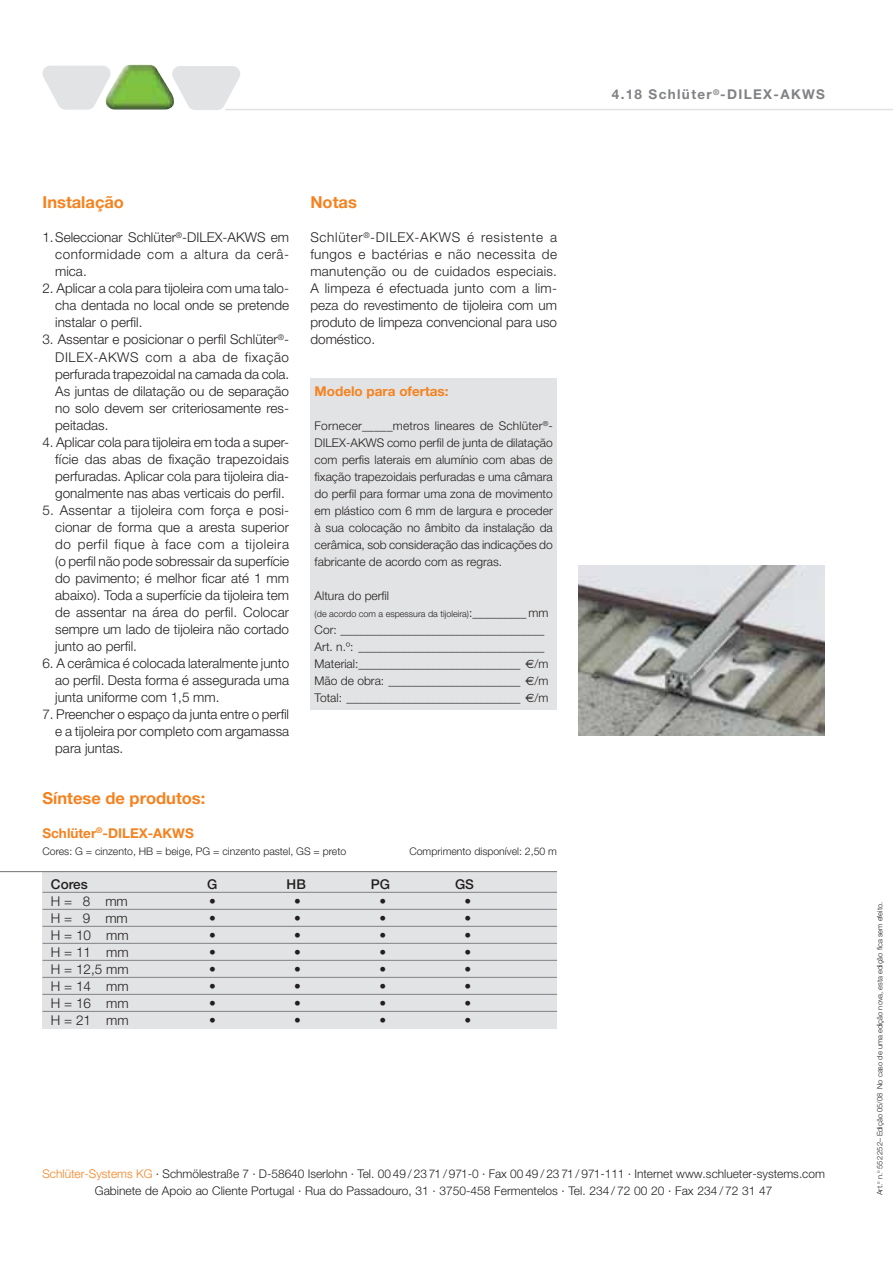
<style>
.page{position:relative;width:893px;height:1263px;background:#fff}
.page>*{position:absolute;margin:0;border:0;box-sizing:border-box;transform-origin:0 0}
.t1{font:700 16.5px "Helvetica Neue LT Pro";color:#f5821f}
.t2{font:300 13.5px/17px "Helvetica Neue LT Pro";color:#231f20;text-align:justify}
.t3{font:700 13.5px "Helvetica Neue LT Pro";color:#f5821f}
.t4{font:700 13.5px "Helvetica Neue LT Pro";letter-spacing:.1em;color:#808285}
.t5{font:500 13.5px "Helvetica Neue LT Pro";color:#231f20}
.t6{font:300 12px/17px "Helvetica Neue LT Pro";color:#231f20;text-align:justify}
.t7{font:300 10.5px "Helvetica Neue LT Pro";color:#231f20}
.t8{font:300 9px "Helvetica Neue LT Pro";color:#231f20}
.t9{font:300 7.5px "Helvetica Neue LT Pro";color:#231f20}
.s1{font-size:12px}
.s2{font-family:"Euro Sans";font-weight:400}
.s3{color:#f5821f}
</style>
<div class="page">
<hr style="left:225px;top:109px;width:668px;height:1px;background:#e2e3e4">
<svg style="left:42px;top:65px;width:198px;height:45px"></svg>
<div style="left:310px;top:379px;width:247px;height:331px;background:#e2e3e4"></div>
<div style="left:42px;top:872px;width:515px;height:157px;background:#e2e3e4"></div>
<hr style="left:0;top:871px;width:557px;height:1px;background:#808285">
<hr style="left:42px;top:892px;width:515px;height:1px;background:#808285">
<hr style="left:42px;top:909px;width:515px;height:1px;background:#808285">
<hr style="left:42px;top:926px;width:515px;height:1px;background:#808285">
<hr style="left:42px;top:943px;width:515px;height:1px;background:#808285">
<hr style="left:42px;top:960px;width:515px;height:1px;background:#808285">
<hr style="left:42px;top:977px;width:515px;height:1px;background:#808285">
<hr style="left:42px;top:994px;width:515px;height:1px;background:#808285">
<hr style="left:42px;top:1011px;width:515px;height:1px;background:#808285">
<img style="left:578px;top:566px;width:247px;height:170px">
<p class="t1" style="left:42px;top:197px;width:83px">Instalação</p>
<p class="t2" style="left:55px;top:231px;width:235px;text-indent:-13px">1. Seleccionar Schlüter<sup>®</sup>-DILEX-AKWS em conformidade com a altura da cerâ&shy;mica.</p>
<p class="t2" style="left:55px;top:282px;width:235px;text-indent:-13px">2. Aplicar a cola para tijoleira com uma talo&shy;cha dentada no local onde se pretende instalar o perfil.</p>
<p class="t2" style="left:55px;top:333px;width:235px;text-indent:-13px">3. Assentar e posicionar o perfil Schlüter<sup>®</sup>- DILEX-AKWS com a aba de fixação perfurada trapezoidal na camada da cola.<br>As juntas de dilatação ou de separação no solo devem ser criteriosamente res&shy;peitadas.</p>
<p class="t2" style="left:55px;top:435px;width:235px;text-indent:-13px">4. Aplicar cola para tijoleira em toda a super&shy;fície das abas de fixação trapezoidais perfuradas. Aplicar cola para tijoleira dia&shy;gonalmente nas abas verticais do perfil.</p>
<p class="t2" style="left:55px;top:503px;width:235px;text-indent:-13px">5. Assentar a tijoleira com força e posi&shy;cionar de forma que a aresta superior do perfil fique à face com a tijoleira (o perfil não pode sobressair da superfície do pavimento; é melhor ficar até 1 mm abaixo). Toda a superfície da tijoleira tem de assentar na área do perfil. Colocar sempre um lado de tijoleira não cortado junto ao perfil.</p>
<p class="t2" style="left:55px;top:656px;width:235px;text-indent:-13px">6. A cerâmica é colocada lateralmente junto ao perfil. Desta forma é assegurada uma junta uniforme com 1,5 mm.</p>
<p class="t2" style="left:55px;top:707px;width:235px;text-indent:-13px">7. Preencher o espaço da junta entre o perfil e a tijoleira por completo com argamassa para juntas.</p>
<p class="t1" style="left:42px;top:792px;width:164px">Síntese de produtos:</p>
<p class="t3" style="left:42px;top:828px;width:153px">Schlüter<sup>®</sup>-DILEX-AKWS</p>
<p class="t7" style="left:42px;top:847px;width:305px">Cores: G = cinzento, HB = beige, PG = cinzento pastel, GS = preto</p>
<p class="t7" style="left:409px;top:847px;width:149px">Comprimento disponível: 2,50 m</p>
<p class="t5" style="left:51px;top:879px;width:38px">Cores</p>
<p class="t5" style="left:207px;top:879px;width:12px">G</p>
<p class="t5" style="left:287px;top:879px;width:21px">HB</p>
<p class="t5" style="left:371px;top:879px;width:21px">PG</p>
<p class="t5" style="left:455px;top:879px;width:20px">GS</p>
<p class="t2" style="left:51px;top:894px;width:78px">H = 8 mm</p>
<p class="t2" style="left:209px;top:894px;width:8px">•</p>
<p class="t2" style="left:294px;top:894px;width:8px">•</p>
<p class="t2" style="left:379px;top:894px;width:8px">•</p>
<p class="t2" style="left:464px;top:894px;width:8px">•</p>
<p class="t2" style="left:51px;top:911px;width:78px">H = 9 mm</p>
<p class="t2" style="left:209px;top:911px;width:8px">•</p>
<p class="t2" style="left:294px;top:911px;width:8px">•</p>
<p class="t2" style="left:379px;top:911px;width:8px">•</p>
<p class="t2" style="left:464px;top:911px;width:8px">•</p>
<p class="t2" style="left:51px;top:928px;width:79px">H = 10 mm</p>
<p class="t2" style="left:209px;top:928px;width:8px">•</p>
<p class="t2" style="left:294px;top:928px;width:8px">•</p>
<p class="t2" style="left:379px;top:928px;width:8px">•</p>
<p class="t2" style="left:464px;top:928px;width:8px">•</p>
<p class="t2" style="left:51px;top:945px;width:79px">H = 11 mm</p>
<p class="t2" style="left:209px;top:945px;width:8px">•</p>
<p class="t2" style="left:294px;top:945px;width:8px">•</p>
<p class="t2" style="left:379px;top:945px;width:8px">•</p>
<p class="t2" style="left:464px;top:945px;width:8px">•</p>
<p class="t2" style="left:51px;top:962px;width:79px">H = 12,5 mm</p>
<p class="t2" style="left:209px;top:962px;width:8px">•</p>
<p class="t2" style="left:294px;top:962px;width:8px">•</p>
<p class="t2" style="left:379px;top:962px;width:8px">•</p>
<p class="t2" style="left:464px;top:962px;width:8px">•</p>
<p class="t2" style="left:51px;top:979px;width:79px">H = 14 mm</p>
<p class="t2" style="left:209px;top:979px;width:8px">•</p>
<p class="t2" style="left:294px;top:979px;width:8px">•</p>
<p class="t2" style="left:379px;top:979px;width:8px">•</p>
<p class="t2" style="left:464px;top:979px;width:8px">•</p>
<p class="t2" style="left:51px;top:996px;width:79px">H = 16 mm</p>
<p class="t2" style="left:209px;top:996px;width:8px">•</p>
<p class="t2" style="left:294px;top:996px;width:8px">•</p>
<p class="t2" style="left:379px;top:996px;width:8px">•</p>
<p class="t2" style="left:464px;top:996px;width:8px">•</p>
<p class="t2" style="left:51px;top:1013px;width:79px">H = 21 mm</p>
<p class="t2" style="left:209px;top:1013px;width:8px">•</p>
<p class="t2" style="left:294px;top:1013px;width:8px">•</p>
<p class="t2" style="left:379px;top:1013px;width:8px">•</p>
<p class="t2" style="left:464px;top:1013px;width:8px">•</p>
<p class="t1" style="left:310px;top:197px;width:48px">Notas</p>
<p class="t2" style="left:310px;top:231px;width:248px">Schlüter<sup>®</sup>-DILEX-AKWS é resistente a fungos e bactérias e não necessita de manutenção ou de cuidados especiais.<br>A limpeza é efectuada junto com a lim&shy;peza do revestimento de tijoleira com um produto de limpeza convencional para uso doméstico.</p>
<p class="t3" style="left:315px;top:386px;width:135px">Modelo para ofertas:</p>
<p class="t6" style="left:315px;top:418px;width:240px">Fornecer_____metros lineares de Schlüter<sup>®</sup>- DILEX-AKWS como perfil de junta de dilatação com perfis laterais em alumínio com abas de fixação trapezoidais perfuradas e uma câmara do perfil para formar uma zona de movimento em plástico com 6 mm de largura e proceder à sua colocação no âmbito da instalação da cerâmica, sob consideração das indicações do fabricante de acordo com as regras.</p>
<p class="t6" style="left:315px;top:588px;width:76px">Altura do perfil</p>
<p class="t8" style="left:315px;top:610px;width:235px">(de acordo com a espessura da tijoleira)<span class="s1">: _________ mm</span></p>
<p class="t6" style="left:315px;top:622px;width:235px;text-align:left">Cor: __________________________________ Art. n.º: _______________________________ Material:___________________________ <span class="s2">€</span>/m Mão de obra: ______________________ <span class="s2">€</span>/m Total: _____________________________ <span class="s2">€</span>/m</p>
<p class="t4" style="left:612px;top:89px;width:215px">4.18 Schlüter<sup>®</sup>-DILEX-AKWS</p>
<p class="t6" style="left:42px;top:1167px;width:784px;text-align:center"><span class="s3">Schlüter-Systems KG</span> · Schmölestraße 7 · D-58640 Iserlohn · Tel. 00 49 / 23 71 / 971-0 · Fax 00 49 / 23 71 / 971-111 · Internet www.schlueter-systems.com<br>Gabinete de Apoio ao Cliente Portugal · Rua do Passadouro, 31 · 3750-458 Fermentelos · Tel. 234 / 72 00 20 · Fax 234 / 72 31 47</p>
<p class="t9" style="left:877px;top:1195px;width:295px;rotate:-90deg">Art.<sup>o</sup> n.<sup>o</sup> 552 252– Edição 05/08 No caso de uma edição nova, esta edição fica sem efeito.</p>
</div>
